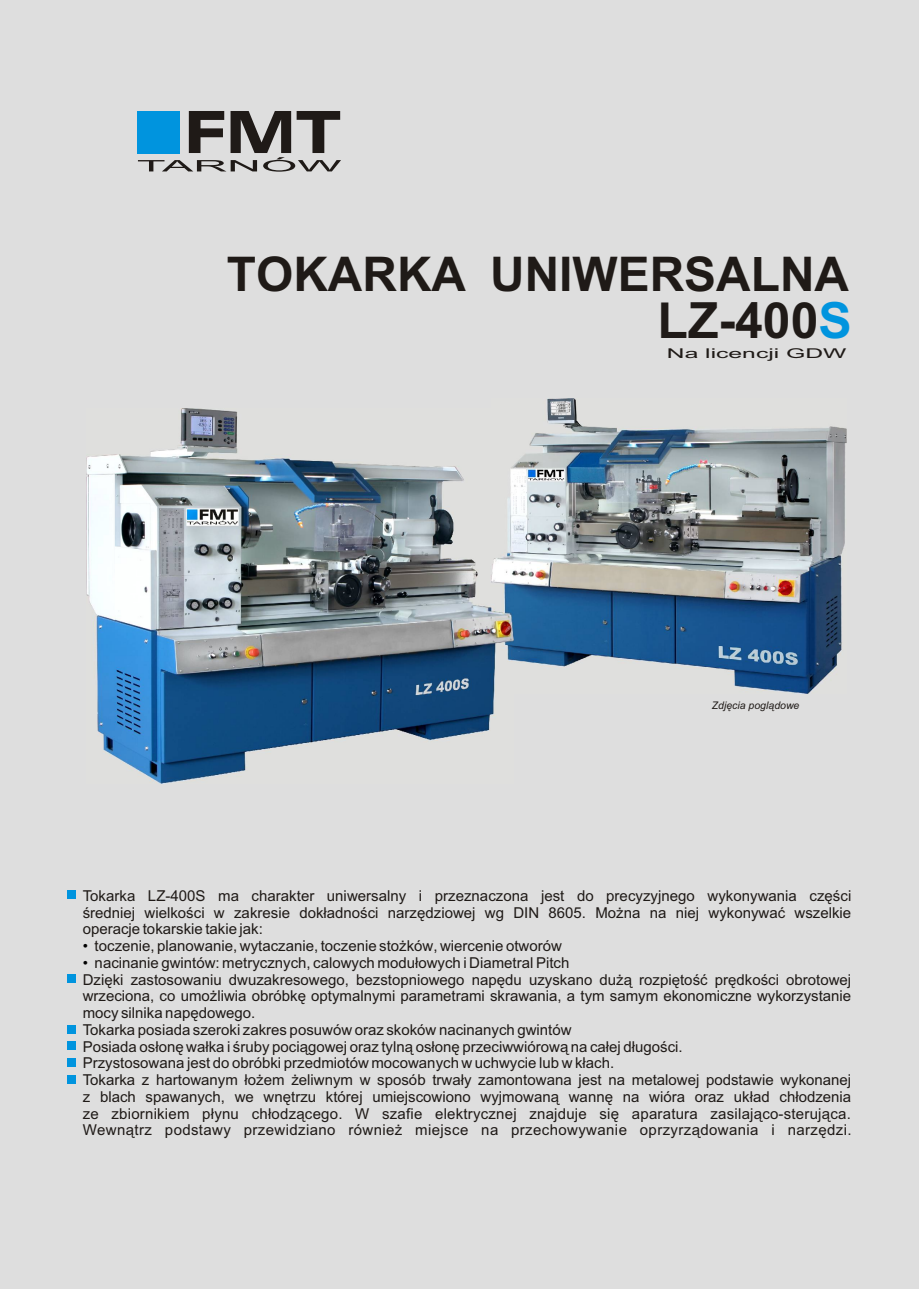
<style>
.page{position:relative;width:920px;height:1289px;background:#fff}
.page>*{position:absolute;margin:0;border:0;box-sizing:border-box;transform-origin:0 0}
.t1{font:700 49.95px "Arial CE";color:#1f1a17}
.t2{font:700 47.85px "Arial CE";color:#1f1a17}
.t3{font:15px/16.8px "Arial CE";color:#1f1a17;text-align:justify}
.t4{font:13.5px "Arial CE";color:#1f1a17;scale:1.83 1}
.t5{font:italic 10.5px "Arial CE";color:#1f1a17}
.s1{color:#0094de}
.s2{color:#000}
</style>
<div class="page">
<div style="left:0;top:0;width:918px;height:1288px;background:#dedede"></div>
<div style="left:67px;top:890px;width:8px;height:9px;background:#0094de"></div>
<div style="left:67px;top:974px;width:8px;height:9px;background:#0094de"></div>
<div style="left:67px;top:1025px;width:8px;height:8px;background:#0094de"></div>
<div style="left:67px;top:1041px;width:8px;height:9px;background:#0094de"></div>
<div style="left:67px;top:1075px;width:8px;height:8px;background:#0094de"></div>
<div style="left:67px;top:1058px;width:8px;height:9px;background:#0094de"></div>
<svg style="left:138px;top:111px;width:203px;height:61px"></svg>
<img style="left:513px;top:398px;width:333px;height:295px">
<img style="left:87px;top:408px;width:426px;height:375px">
<h2 class="t2" style="left:227px;top:256px;width:623px">TOKARKA UNIWERSALNA</h2>
<h1 class="t1" style="left:657px;top:301px;width:196px">LZ-400<span class="s1">S</span></h1>
<p class="t4" style="left:667px;top:348px;width:100px">Na licencji GDW</p>
<p class="t5" style="left:711px;top:702px;width:89px">Zdjêcia pogl¹dowe</p>
<p class="t3" style="left:83px;top:888px;width:770px">Tokarka LZ-400S ma charakter uniwersalny i przeznaczona jest do precyzyjnego wykonywania czêœci œredniej wielkoœci w zakresie dok³adnoœci narzêdziowej wg DIN 8605. Mo¿na na niej wykonywaæ wszelkie operacje tokarskie takie jak:</p>
<p class="t3" style="left:83px;top:938px;width:480px"><span class="s2">•</span> toczenie, planowanie, wytaczanie, toczenie sto¿ków, wiercenie otworów</p>
<p class="t3" style="left:83px;top:955px;width:770px;text-align:left"><span class="s2">•</span> nacinanie gwintów: metrycznych, calowych modu³owych i Diametral Pitch<br>Dziêki zastosowaniu dwuzakresowego, bezstopniowego napêdu uzyskano du¿¹ rozpiêtoœæ prêdkoœci obrotowej wrzeciona, co umo¿liwia obróbkê optymalnymi parametrami skrawania, a tym samym ekonomiczne wykorzystanie mocy silnika napêdowego.<br>Tokarka posiada szeroki zakres posuwów oraz skoków nacinanych gwintów<br>Posiada os³onê wa³ka i œruby poci¹gowej oraz tyln¹ os³onê przeciwwiórow¹ na ca³ej d³ugoœci.<br>Przystosowana jest do obróbki przedmiotów mocowanych w uchwycie lub w k³ach.<br>Tokarka z hartowanym ³o¿em ¿eliwnym w sposób trwa³y zamontowana jest na metalowej podstawie wykonanej z blach spawanych, we wnêtrzu której umiejscowiono wyjmowan¹ wannê na wióra oraz uk³ad ch³odzenia ze zbiornikiem p³ynu ch³odz¹cego. W szafie elektrycznej znajduje siê aparatura zasilaj¹co-steruj¹ca.<br>Wewn¹trz podstawy przewidziano równie¿ miejsce na przechowywanie oprzyrz¹dowania i narzêdzi.</p>
</div>
